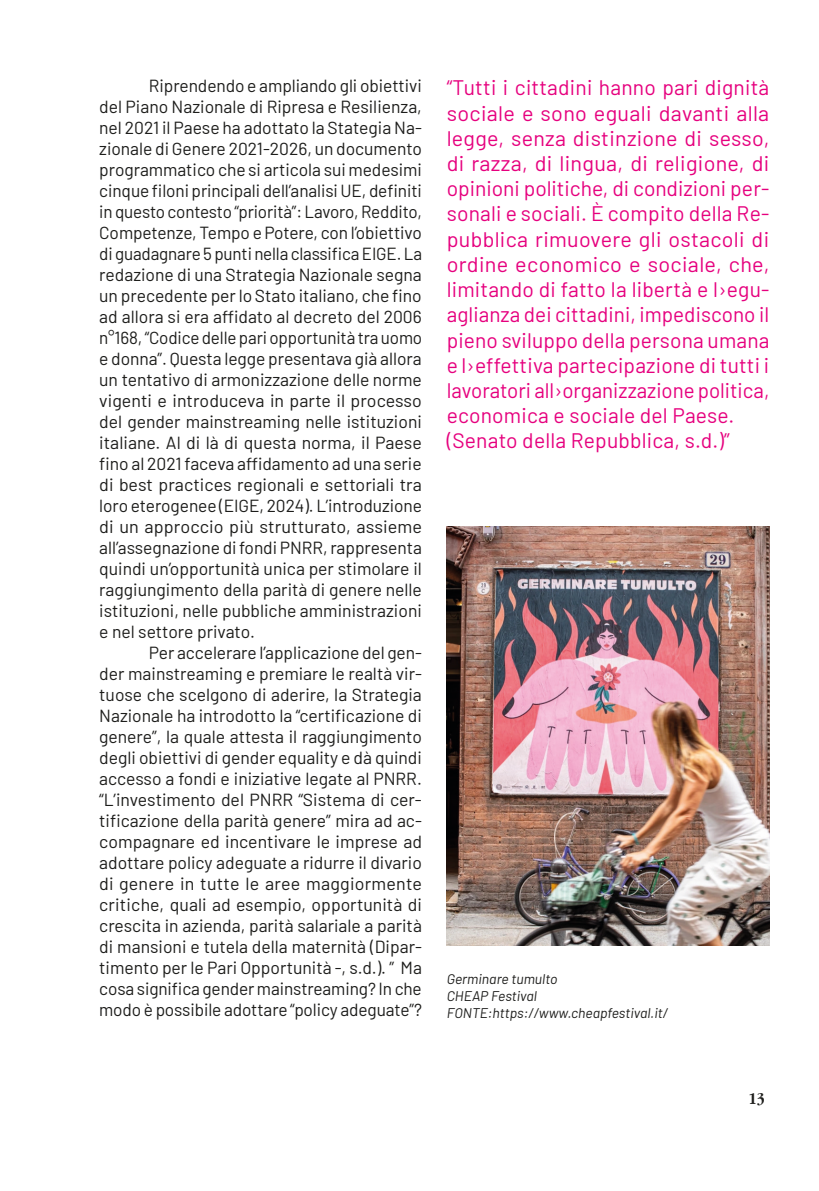
<style>
.page{position:relative;width:819px;height:1191px;background:#fff}
.page>*{position:absolute;margin:0;border:0;box-sizing:border-box;transform-origin:0 0}
.Citazioni{font:21px/25.2px "Barlow";letter-spacing:.01em;color:#e6007e;text-align:justify}
.Corpo_di_testo{font:17.5px/21px "Barlow";letter-spacing:-.005em;color:#1d1d1b;text-align:justify}
.t1{font:700 17.5px "Apple Garamond";color:#1d1d1b}
.Didascalia{font:italic 14px "Barlow";color:#1d1d1b}
</style>
<div class="page">
<img style="left:446px;top:526px;width:323px;height:419px">
<p class="Corpo_di_testo" style="left:99px;top:74px;width:324px;text-indent:50px">Riprendendo e ampliando gli obiettivi del Piano Nazionale di Ripresa e Resilienza, nel 2021 il Paese ha adottato la Stategia Na&shy;zionale di Genere 2021-2026, un documento programmatico che si articola sui medesimi cinque filoni principali dell’analisi UE, definiti in questo contesto “priorità”: Lavoro, Reddito, Competenze, Tempo e Potere, con l’obiettivo di guadagnare 5 punti nella classifica EIGE. La redazione di una Strategia Nazionale segna un precedente per lo Stato italiano, che fino ad allora si era affidato al decreto del 2006 n°168, “Codice delle pari opportunità tra uomo e donna”. Questa legge presentava già allora un tentativo di armonizzazione delle norme vigenti e introduceva in parte il processo del gender mainstreaming nelle istituzioni italiane. Al di là di questa norma, il Paese fino al 2021 faceva affidamento ad una serie di best practices regionali e settoriali tra loro eterogenee (EIGE, 2024). L’introduzione di un approccio più strutturato, assieme all’assegnazione di fondi PNRR, rappresenta quindi un’opportunità unica per stimolare il raggiungimento della parità di genere nelle istituzioni, nelle pubbliche amministrazioni e nel settore privato.</p>
<p class="Corpo_di_testo" style="left:99px;top:641px;width:324px;text-indent:50px">Per accelerare l’applicazione del gen&shy;der mainstreaming e premiare le realtà vir&shy;tuose che scelgono di aderire, la Strategia Nazionale ha introdotto la “certificazione di genere”, la quale attesta il raggiungimento degli obiettivi di gender equality e dà quindi accesso a fondi e iniziative legate al PNRR. “L’investimento del PNRR “Sistema di cer&shy;tificazione della parità genere” mira ad ac&shy;compagnare ed incentivare le imprese ad adottare policy adeguate a ridurre il divario di genere in tutte le aree maggiormente critiche, quali ad esempio, opportunità di crescita in azienda, parità salariale a parità di mansioni e tutela della maternità (Dipar&shy;timento per le Pari Opportunità -, s.d.). ” Ma cosa significa gender mainstreaming? In che modo è possibile adottare “policy adeguate”?</p>
<p class="Citazioni" style="left:446px;top:74px;width:324px">“Tutti i cittadini hanno pari dignità sociale e sono eguali davanti alla legge, senza distinzione di sesso, di razza, di lingua, di religione, di opinioni politiche, di condizioni per&shy;sonali e sociali. È compito della Re&shy;pubblica rimuovere gli ostacoli di ordine economico e sociale, che, limitando di fatto la libertà e l›egu&shy;aglianza dei cittadini, impediscono il pieno sviluppo della persona umana e l›effettiva partecipazione di tutti i lavoratori all›organizzazione politica, economica e sociale del Paese.</p>
<p class="Citazioni" style="left:446px;top:426px;width:284px">(Senato della Repubblica, s.d.)”</p>
<p class="Didascalia" style="left:446px;top:969px;width:112px">Germinare tumulto</p>
<p class="Didascalia" style="left:446px;top:986px;width:92px">CHEAP Festival</p>
<p class="Didascalia" style="left:446px;top:1002px;width:223px">FONTE:https://www.cheapfestival.it/</p>
<p class="t1" style="left:748px;top:1088px;width:18px">13</p>
</div>
